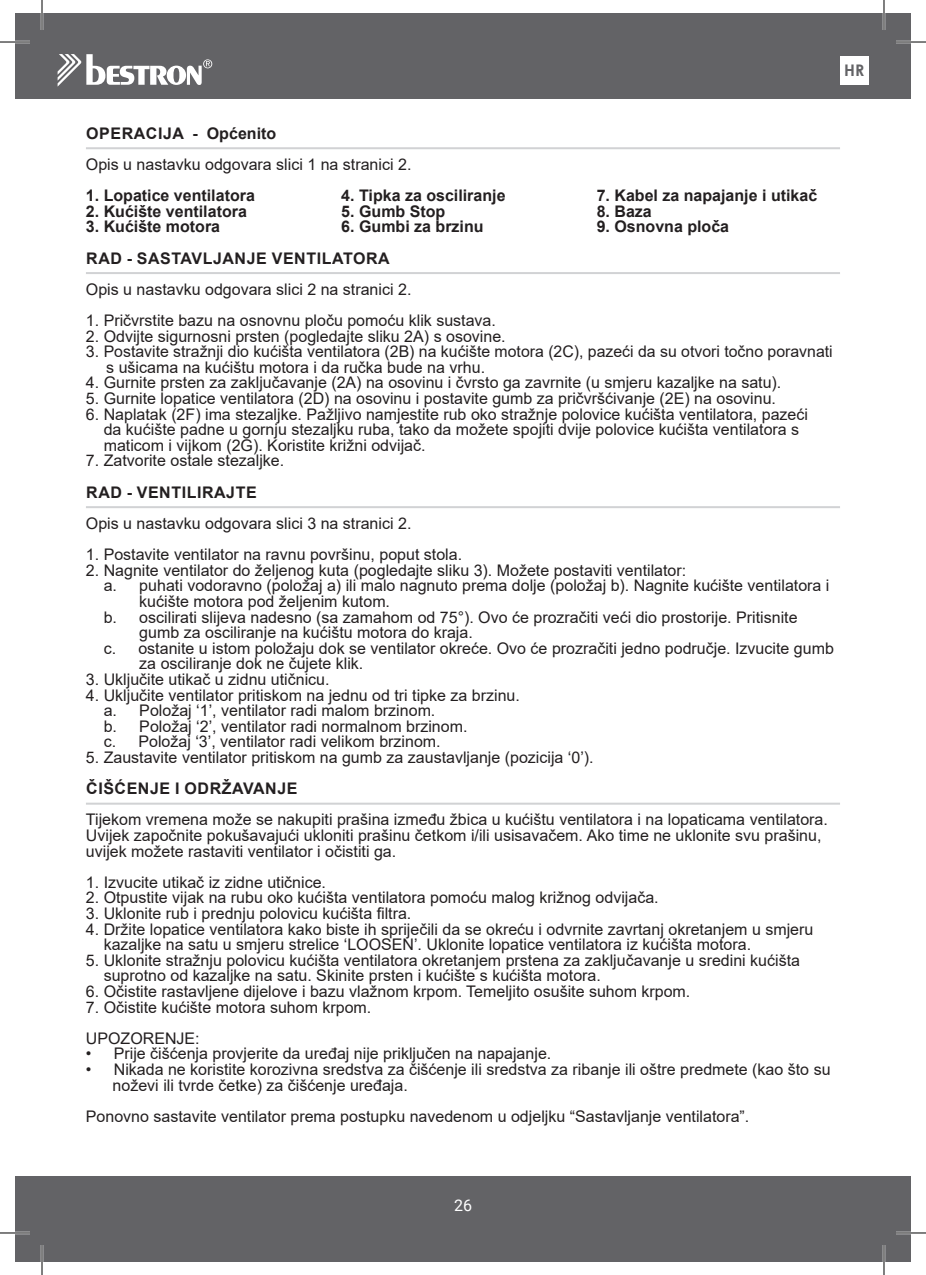
<style>
.page{position:relative;width:926px;height:1275px;background:#fff}
.page>*{position:absolute;margin:0;border:0;box-sizing:border-box;transform-origin:0 0}
.t1{font:16px/15.6px "Arial";color:#231f20}
.t2{font:700 16px "Arial";color:#231f20}
.t3{font:700 16px "Arial";letter-spacing:.035em;color:#231f20}
.t4{font:700 16px "Century Gothic";color:#636366}
.t5{font:16px "Roboto";color:#fff}
</style>
<div class="page">
<div style="left:15px;top:14px;width:896px;height:85px;background:#636366"></div>
<div style="left:15px;top:1176px;width:896px;height:85px;background:#636366"></div>
<svg style="left:58px;top:54px;width:154px;height:32px"></svg>
<div style="left:840px;top:56px;width:28px;height:29px;background:#fff"></div>
<hr style="left:86px;top:147px;width:754px;height:2px;background:#d1d2d4">
<hr style="left:86px;top:272px;width:754px;height:2px;background:#d1d2d4">
<hr style="left:86px;top:506px;width:754px;height:2px;background:#d1d2d4">
<hr style="left:86px;top:802px;width:754px;height:2px;background:#d1d2d4">
<hr style="left:0;top:41px;width:30px;height:2px;background:#fff">
<hr style="left:896px;top:41px;width:30px;height:2px;background:#fff">
<hr style="left:0;top:1231px;width:30px;height:3px;background:#fff">
<hr style="left:896px;top:1231px;width:30px;height:3px;background:#fff">
<hr style="left:41px;top:0;width:2px;height:30px;background:#fff">
<hr style="left:41px;top:1245px;width:2px;height:30px;background:#fff">
<hr style="left:883px;top:0;width:2px;height:30px;background:#fff">
<hr style="left:883px;top:1245px;width:2px;height:30px;background:#fff">
<hr style="left:0;top:42px;width:30px;height:1px;background:#000">
<hr style="left:896px;top:42px;width:30px;height:1px;background:#000">
<hr style="left:0;top:1232px;width:30px;height:1px;background:#000">
<hr style="left:896px;top:1232px;width:30px;height:1px;background:#000">
<hr style="left:42px;top:0;width:1px;height:30px;background:#000">
<hr style="left:42px;top:1245px;width:1px;height:30px;background:#000">
<hr style="left:884px;top:0;width:1px;height:30px;background:#000">
<hr style="left:884px;top:1245px;width:1px;height:30px;background:#000">
<p class="t4" style="left:844px;top:58px;width:22px">HR</p>
<p class="t3" style="left:86px;top:122px;width:191px">OPERACIJA - Općenito</p>
<p class="t1" style="left:86px;top:156px;width:327px">Opis u nastavku odgovara slici 1 na stranici 2.</p>
<p class="t2" style="left:86px;top:184px;width:170px">1. Lopatice ventilatora</p>
<p class="t2" style="left:86px;top:200px;width:162px">2. Kućište ventilatora</p>
<p class="t2" style="left:86px;top:215px;width:136px">3. Kućište motora</p>
<p class="t2" style="left:341px;top:184px;width:166px">4. Tipka za osciliranje</p>
<p class="t2" style="left:341px;top:200px;width:106px">5. Gumb Stop</p>
<p class="t2" style="left:341px;top:215px;width:144px">6. Gumbi za brzinu</p>
<p class="t2" style="left:597px;top:184px;width:222px">7. Kabel za napajanje i utikač</p>
<p class="t2" style="left:597px;top:200px;width:57px">8. Baza</p>
<p class="t2" style="left:597px;top:215px;width:134px">9. Osnovna ploča</p>
<p class="t3" style="left:86px;top:247px;width:305px">RAD - SASTAVLJANJE VENTILATORA</p>
<p class="t1" style="left:86px;top:281px;width:327px">Opis u nastavku odgovara slici 2 na stranici 2.</p>
<p class="t1" style="left:86px;top:312px;width:411px">1. Pričvrstite bazu na osnovnu ploču pomoću klik sustava.</p>
<p class="t1" style="left:86px;top:328px;width:421px">2. Odvijte sigurnosni prsten (pogledajte sliku 2A) s osovine.</p>
<p class="t1" style="left:106px;top:344px;width:728px;text-indent:-20px">3. Postavite stražnji dio kućišta ventilatora (2B) na kućište motora (2C), pazeći da su otvori točno poravnati s ušicama na kućištu motora i da ručka bude na vrhu.</p>
<p class="t1" style="left:86px;top:375px;width:697px">4. Gurnite prsten za zaključavanje (2A) na osovinu i čvrsto ga zavrnite (u smjeru kazaljke na satu).</p>
<p class="t1" style="left:86px;top:390px;width:692px">5. Gurnite lopatice ventilatora (2D) na osovinu i postavite gumb za pričvršćivanje (2E) na osovinu.</p>
<p class="t1" style="left:104px;top:406px;width:706px;text-indent:-18px">6. Naplatak (2F) ima stezaljke. Pažljivo namjestite rub oko stražnje polovice kućišta ventilatora, pazeći da kućište padne u gornju stezaljku ruba, tako da možete spojiti dvije polovice kućišta ventilatora s maticom i vijkom (2G). Koristite križni odvijač.</p>
<p class="t1" style="left:86px;top:453px;width:200px">7. Zatvorite ostale stezaljke.</p>
<p class="t3" style="left:86px;top:481px;width:172px">RAD - VENTILIRAJTE</p>
<p class="t1" style="left:86px;top:515px;width:327px">Opis u nastavku odgovara slici 3 na stranici 2.</p>
<p class="t1" style="left:86px;top:546px;width:378px">1. Postavite ventilator na ravnu površinu, poput stola.</p>
<p class="t1" style="left:86px;top:562px;width:602px">2. Nagnite ventilator do željenog kuta (pogledajte sliku 3). Možete postaviti ventilator:</p>
<p class="t1" style="left:104px;top:578px;width:727px">a. puhati vodoravno (položaj a) ili malo nagnuto prema dolje (položaj b). Nagnite kućište ventilatora i</p>
<p class="t1" style="left:139px;top:593px;width:252px">kućište motora pod željenim kutom.</p>
<p class="t1" style="left:104px;top:609px;width:695px">b. oscilirati slijeva nadesno (sa zamahom od 75°). Ovo će prozračiti veći dio prostorije. Pritisnite</p>
<p class="t1" style="left:139px;top:624px;width:335px">gumb za osciliranje na kućištu motora do kraja.</p>
<p class="t1" style="left:104px;top:640px;width:732px">c. ostanite u istom položaju dok se ventilator okreće. Ovo će prozračiti jedno područje. Izvucite gumb</p>
<p class="t1" style="left:139px;top:656px;width:226px">za osciliranje dok ne čujete klik.</p>
<p class="t1" style="left:86px;top:671px;width:245px">3. Uključite utikač u zidnu utičnicu.</p>
<p class="t1" style="left:104px;top:687px;width:418px;text-indent:-18px">4. Uključite ventilator pritiskom na jednu od tri tipke za brzinu. a. Položaj ‘1’, ventilator radi malom brzinom.<br>b. Položaj ‘2’, ventilator radi normalnom brzinom.<br>c. Položaj ‘3’, ventilator radi velikom brzinom.</p>
<p class="t1" style="left:86px;top:749px;width:509px">5. Zaustavite ventilator pritiskom na gumb za zaustavljanje (pozicija ‘0’).</p>
<p class="t3" style="left:86px;top:777px;width:213px">ČIŠĆENJE I ODRŽAVANJE</p>
<p class="t1" style="left:86px;top:812px;width:743px">Tijekom vremena može se nakupiti prašina između žbica u kućištu ventilatora i na lopaticama ventilatora.<br>Uvijek započnite pokušavajući ukloniti prašinu četkom i/ili usisavačem. Ako time ne uklonite svu prašinu, uvijek možete rastaviti ventilator i očistiti ga.</p>
<p class="t1" style="left:86px;top:874px;width:242px">1. Izvucite utikač iz zidne utičnice.</p>
<p class="t1" style="left:86px;top:890px;width:574px">2. Otpustite vijak na rubu oko kućišta ventilatora pomoću malog križnog odvijača.</p>
<p class="t1" style="left:86px;top:905px;width:327px">3. Uklonite rub i prednju polovicu kućišta filtra.</p>
<p class="t1" style="left:104px;top:921px;width:711px;text-indent:-18px">4. Držite lopatice ventilatora kako biste ih spriječili da se okreću i odvrnite zavrtanj okretanjem u smjeru kazaljke na satu u smjeru strelice ‘LOOSEN’. Uklonite lopatice ventilatora iz kućišta motora.</p>
<p class="t1" style="left:104px;top:952px;width:698px;text-indent:-18px">5. Uklonite stražnju polovicu kućišta ventilatora okretanjem prstena za zaključavanje u sredini kućišta suprotno od kazaljke na satu. Skinite prsten i kućište s kućišta motora.</p>
<p class="t1" style="left:86px;top:983px;width:606px">6. Očistite rastavljene dijelove i bazu vlažnom krpom. Temeljito osušite suhom krpom.</p>
<p class="t1" style="left:86px;top:991px;width:287px;line-height:31.2px">7. Očistite kućište motora suhom krpom.<br>UPOZORENJE:</p>
<p class="t1" style="left:86px;top:1046px;width:467px">• Prije čišćenja provjerite da uređaj nije priključen na napajanje.</p>
<p class="t1" style="left:113px;top:1061px;width:719px;text-indent:-27px">• Nikada ne koristite korozivna sredstva za čišćenje ili sredstva za ribanje ili oštre predmete (kao što su noževi ili tvrde četke) za čišćenje uređaja.</p>
<p class="t1" style="left:86px;top:1108px;width:665px">Ponovno sastavite ventilator prema postupku navedenom u odjeljku “Sastavljanje ventilatora”.</p>
<p class="t5" style="left:454px;top:1193px;width:19px">26</p>
</div>
